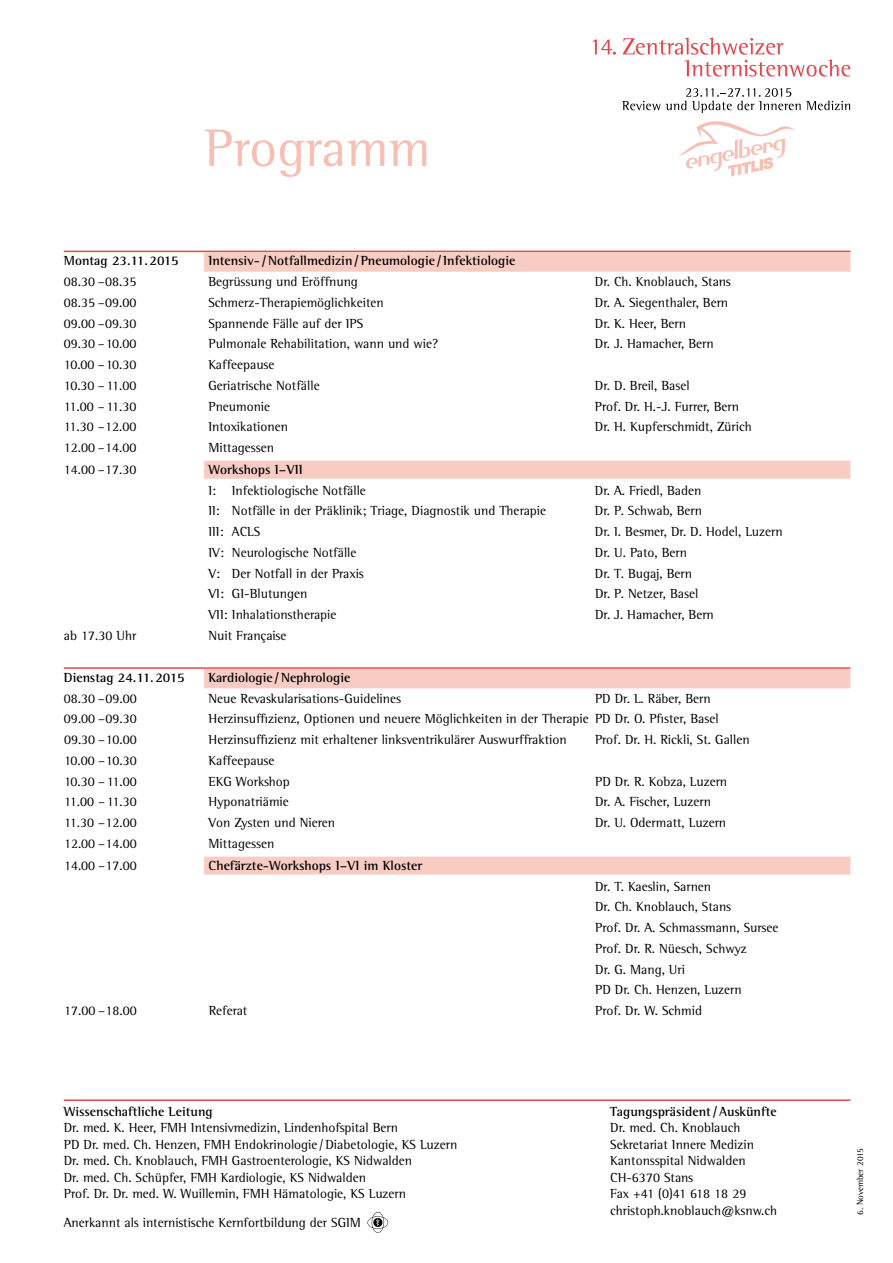
<style>
.page{position:relative;width:893px;height:1263px;background:#fff}
.page>*{position:absolute;margin:0;border:0;box-sizing:border-box;transform-origin:0 0}
.t1{font:54px "Rotis Semi Serif";color:#f7beb4}
.t2{font:13.5px/16.5px "Rotis Semi Serif";color:#000}
.t3{font:700 13.5px "Rotis Semi Serif";color:#000}
.t4{font:9px "Rotis Semi Serif";color:#000}
</style>
<div class="page">
<hr style="left:64px;top:1099px;width:786px;height:2px;background:#e7444f">
<svg style="left:367px;top:1212px;width:21px;height:21px"></svg>
<hr style="left:64px;top:251px;width:786px;height:1px;background:#e7444f">
<div style="left:204px;top:252px;width:646px;height:20px;background:#f9ccc3"></div>
<div style="left:204px;top:461px;width:646px;height:18px;background:#f9ccc3"></div>
<hr style="left:64px;top:667px;width:786px;height:2px;background:#e7444f">
<div style="left:204px;top:669px;width:646px;height:19px;background:#f9ccc3"></div>
<div style="left:204px;top:857px;width:646px;height:18px;background:#f9ccc3"></div>
<svg style="left:592px;top:39px;width:24px;height:16px"></svg>
<svg style="left:623px;top:38px;width:227px;height:39px"></svg>
<svg style="left:622px;top:88px;width:228px;height:89px"></svg>
<h1 class="t1" style="left:204px;top:116px;width:228px">Programm</h1>
<p class="t3" style="left:64px;top:253px;width:117px">Montag 23.11.2015</p>
<p class="t3" style="left:208px;top:253px;width:309px">Intensiv- /Notfallmedizin/Pneumologie /Infektiologie</p>
<p class="t2" style="left:64px;top:273px;width:74px">08.30 –08.35</p>
<p class="t2" style="left:208px;top:273px;width:151px">Begrüssung und Eröffnung</p>
<p class="t2" style="left:595px;top:273px;width:138px">Dr. Ch. Knoblauch, Stans</p>
<p class="t2" style="left:64px;top:294px;width:74px">08.35 –09.00</p>
<p class="t2" style="left:208px;top:294px;width:177px">Schmerz-Therapiemöglichkeiten</p>
<p class="t2" style="left:595px;top:294px;width:135px">Dr. A. Siegenthaler, Bern</p>
<p class="t2" style="left:64px;top:315px;width:74px">09.00 –09.30</p>
<p class="t2" style="left:208px;top:315px;width:156px">Spannende Fälle auf der IPS</p>
<p class="t2" style="left:595px;top:315px;width:93px">Dr. K. Heer, Bern</p>
<p class="t2" style="left:64px;top:335px;width:74px">09.30 –10.00</p>
<p class="t2" style="left:208px;top:335px;width:231px">Pulmonale Rehabilitation, wann und wie?</p>
<p class="t2" style="left:595px;top:335px;width:120px">Dr. J. Hamacher, Bern</p>
<p class="t2" style="left:64px;top:356px;width:74px">10.00 –10.30</p>
<p class="t2" style="left:208px;top:356px;width:68px">Kaffeepause</p>
<p class="t2" style="left:64px;top:377px;width:74px">10.30 –11.00</p>
<p class="t2" style="left:208px;top:377px;width:113px">Geriatrische Notfälle</p>
<p class="t2" style="left:595px;top:377px;width:96px">Dr. D. Breil, Basel</p>
<p class="t2" style="left:64px;top:398px;width:74px">11.00 –11.30</p>
<p class="t2" style="left:208px;top:398px;width:63px">Pneumonie</p>
<p class="t2" style="left:595px;top:398px;width:146px">Prof. Dr. H.-J. Furrer, Bern</p>
<p class="t2" style="left:64px;top:418px;width:74px">11.30 –12.00</p>
<p class="t2" style="left:208px;top:418px;width:81px">Intoxikationen</p>
<p class="t2" style="left:595px;top:418px;width:158px">Dr. H. Kupferschmidt, Zürich</p>
<p class="t2" style="left:64px;top:439px;width:74px">12.00 –14.00</p>
<p class="t2" style="left:208px;top:439px;width:67px">Mittagessen</p>
<p class="t2" style="left:64px;top:461px;width:74px">14.00 –17.30</p>
<p class="t3" style="left:208px;top:461px;width:96px">Workshops I–VII</p>
<p class="t2" style="left:208px;top:482px;width:159px">I: Infektiologische Notfälle</p>
<p class="t2" style="left:595px;top:482px;width:108px">Dr. A. Friedl, Baden</p>
<p class="t2" style="left:208px;top:503px;width:339px">II: Notfälle in der Präklinik; Triage, Diagnostik und Therapie</p>
<p class="t2" style="left:595px;top:503px;width:109px">Dr. P. Schwab, Bern</p>
<p class="t2" style="left:208px;top:523px;width:53px">III: ACLS</p>
<p class="t2" style="left:595px;top:523px;width:189px">Dr. I. Besmer, Dr. D. Hodel, Luzern</p>
<p class="t2" style="left:208px;top:544px;width:150px">IV: Neurologische Notfälle</p>
<p class="t2" style="left:595px;top:544px;width:94px">Dr. U. Pato, Bern</p>
<p class="t2" style="left:208px;top:565px;width:157px">V: Der Notfall in der Praxis</p>
<p class="t2" style="left:595px;top:565px;width:99px">Dr. T. Bugaj, Bern</p>
<p class="t2" style="left:209px;top:586px;width:100px">VI: GI-Blutungen</p>
<p class="t2" style="left:595px;top:586px;width:105px">Dr. P. Netzer, Basel</p>
<p class="t2" style="left:209px;top:606px;width:129px">VII: Inhalationstherapie</p>
<p class="t2" style="left:595px;top:606px;width:120px">Dr. J. Hamacher, Bern</p>
<p class="t2" style="left:64px;top:627px;width:74px">ab 17.30 Uhr</p>
<p class="t2" style="left:209px;top:627px;width:80px">Nuit Française</p>
<p class="t3" style="left:64px;top:669px;width:122px">Dienstag 24.11.2015</p>
<p class="t3" style="left:209px;top:669px;width:143px">Kardiologie /Nephrologie</p>
<p class="t2" style="left:64px;top:690px;width:74px">08.30 –09.00</p>
<p class="t2" style="left:209px;top:690px;width:194px">Neue Revaskularisations-Guidelines</p>
<p class="t2" style="left:595px;top:690px;width:117px">PD Dr. L. Räber, Bern</p>
<p class="t2" style="left:64px;top:711px;width:74px">09.00 –09.30</p>
<p class="t2" style="left:209px;top:711px;width:512px">Herzinsuffizienz, Optionen und neuere Möglichkeiten in der Therapie PD Dr. O. Pfister, Basel</p>
<p class="t2" style="left:64px;top:731px;width:74px">09.30 –10.00</p>
<p class="t2" style="left:209px;top:731px;width:360px">Herzinsuffizienz mit erhaltener linksventrikulärer Auswurffraktion</p>
<p class="t2" style="left:595px;top:731px;width:156px">Prof. Dr. H. Rickli, St. Gallen</p>
<p class="t2" style="left:64px;top:752px;width:74px">10.00 –10.30</p>
<p class="t2" style="left:209px;top:752px;width:68px">Kaffeepause</p>
<p class="t2" style="left:64px;top:773px;width:74px">10.30 –11.00</p>
<p class="t2" style="left:209px;top:773px;width:83px">EKG Workshop</p>
<p class="t2" style="left:595px;top:773px;width:134px">PD Dr. R. Kobza, Luzern</p>
<p class="t2" style="left:64px;top:794px;width:74px">11.00 –11.30</p>
<p class="t2" style="left:209px;top:794px;width:82px">Hyponatriämie</p>
<p class="t2" style="left:595px;top:794px;width:117px">Dr. A. Fischer, Luzern</p>
<p class="t2" style="left:64px;top:814px;width:74px">11.30 –12.00</p>
<p class="t2" style="left:209px;top:814px;width:128px">Von Zysten und Nieren</p>
<p class="t2" style="left:595px;top:814px;width:133px">Dr. U. Odermatt, Luzern</p>
<p class="t2" style="left:64px;top:835px;width:74px">12.00 –14.00</p>
<p class="t2" style="left:209px;top:835px;width:67px">Mittagessen</p>
<p class="t2" style="left:64px;top:857px;width:74px">14.00 –17.00</p>
<p class="t3" style="left:209px;top:857px;width:215px">Chefärzte-Workshops I–VI im Kloster</p>
<p class="t2" style="left:595px;top:875px;width:185px;line-height:20.7px">Dr. T. Kaeslin, Sarnen<br>Dr. Ch. Knoblauch, Stans<br>Prof. Dr. A. Schmassmann, Sursee<br>Prof. Dr. R. Nüesch, Schwyz<br>Dr. G. Mang, Uri<br>PD Dr. Ch. Henzen, Luzern</p>
<p class="t2" style="left:64px;top:1002px;width:74px">17.00 –18.00</p>
<p class="t2" style="left:209px;top:1002px;width:40px">Referat</p>
<p class="t2" style="left:595px;top:1002px;width:108px">Prof. Dr. W. Schmid</p>
<p class="t3" style="left:64px;top:1103px;width:151px">Wissenschaftliche Leitung</p>
<p class="t2" style="left:64px;top:1119px;width:395px">Dr. med. K. Heer, FMH Intensivmedizin, Lindenhofspital Bern<br>PD Dr. med. Ch. Henzen, FMH Endokrinologie /Diabetologie, KS Luzern Dr. med. Ch. Knoblauch, FMH Gastroenterologie, KS Nidwalden<br>Dr. med. Ch. Schüpfer, FMH Kardiologie, KS Nidwalden<br>Prof. Dr. Dr. med. W. Wuillemin, FMH Hämatologie, KS Luzern</p>
<p class="t2" style="left:64px;top:1214px;width:299px">Anerkannt als internistische Kernfortbildung der SGIM</p>
<p class="t3" style="left:610px;top:1103px;width:168px">Tagungspräsident/Auskünfte</p>
<p class="t2" style="left:610px;top:1119px;width:169px">Dr. med. Ch. Knoblauch<br>Sekretariat Innere Medizin<br>Kantonsspital Nidwalden<br>CH-6370 Stans<br>Fax +41 (0)41 618 18 29 christoph.knoblauch@ksnw.ch</p>
<p class="t4" style="left:855px;top:1215px;width:69px;rotate:-90deg">6. November 2015</p>
</div>
